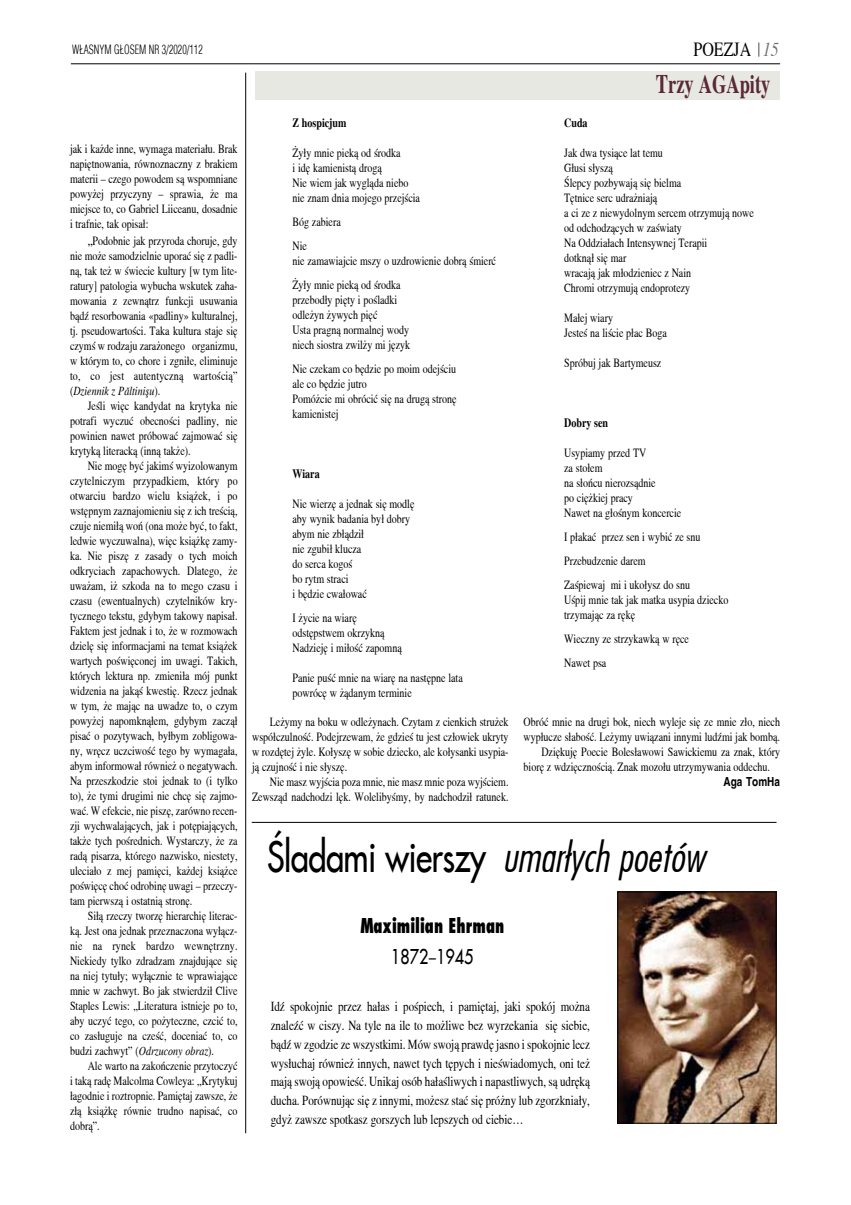
<style>
.page{position:relative;width:851px;height:1205px;background:#fff}
.page>*{position:absolute;margin:0;border:0;box-sizing:border-box;transform-origin:0 0}
.t1{font:41px "Fujiyama 2";letter-spacing:-.02em;color:#000;scale:.8 1}
.t2{font:700 26.25px "Toronto";color:#5a2836;scale:.7 1}
.t3{font:800 20px "Fujiyama";color:#000;scale:.8 1}
.t4{font:20px "Fujiyama 2";color:#000;scale:.8 1}
.t5{font:20px "Toronto";color:#000;scale:.8 1}
.t6{font:13.75px/18.8px "Toronto";color:#000;text-align:justify;scale:.8 1}
.t7{font:12.5px/15px "Toronto";color:#000;scale:.8 1}
.t8{font:700 12.5px "Toronto";color:#000;scale:.8 1}
.t9{font:300 12.5px "Switzerland Cond";color:#000;scale:.8 1}
.t10{font:700 12.5px "Switzerland";color:#000;scale:.8 1}
.s1{font-style:italic;color:#707172}
.s2{font-size:13.75px}
.s3{font-style:italic}
.s4{font-family:"Fujiyama";font-weight:300;font-style:italic}
.s5{font-family:"Myriad Pro"}
</style>
<div class="page">
<svg style="left:758px;top:43px;width:1px;height:14px"></svg>
<hr style="left:71px;top:64px;width:709px;height:1px;background:#000">
<hr style="left:245px;top:73px;width:1px;height:1060px;background:#000">
<div style="left:255px;top:71px;width:524px;height:29px;background:#e7e8e1"></div>
<img style="left:619px;top:893px;width:155px;height:228px">
<div style="left:617px;top:891px;width:159px;height:232px;border:1px solid #000"></div>
<hr style="left:252px;top:822px;width:524px;height:1px;background:#000">
<p class="t9" style="left:72px;top:42px;width:165px">W£ASNYM G£OSEM NR 3/2020/112</p>
<h3 class="t5" style="left:693px;top:38px;width:108px">POEZJA <span class="s1">15</span></h3>
<p class="t7" style="left:70px;top:142px;width:211px;text-align:justify">jak i każde inne, wymaga materiału. Brak napiętnowania, równoznaczny z brakiem materii – czego powodem są wspomniane powyżej przyczyny – sprawia, że ma miejsce to, co Gabriel Liiceanu, dosadnie i trafnie, tak opisał:</p>
<p class="t7" style="left:70px;top:233px;width:211px;text-align:justify;text-indent:18px"><span class="s2">„</span>Podobnie jak przyroda choruje, gdy nie może samodzielnie uporać się z padli&shy;ną, tak też w świecie kultury [w tym lite&shy;ratury] patologia wybucha wskutek zaha&shy;mowania z zewnątrz funkcji usuwania bądź resorbowania «padliny» kulturalnej, tj. pseudowartości. Taka kultura staje się czymś w rodzaju zarażonego organizmu, w którym to, co chore i zgniłe, eliminuje to, co jest autentyczną wartością” (<span class="s3">Dziennik z Păltinişu</span>).</p>
<p class="t7" style="left:70px;top:398px;width:211px;text-align:justify;text-indent:18px">Jeśli więc kandydat na krytyka nie potrafi wyczuć obecności padliny, nie powinien nawet próbować zajmować się krytyką literacką (inną także).</p>
<p class="t7" style="left:70px;top:458px;width:211px;text-align:justify;text-indent:18px">Nie mogę być jakimś wyizolowanym czytelniczym przypadkiem, który po otwarciu bardzo wielu książek, i po wstępnym zaznajomieniu się z ich treścią, czuje niemiłą woń (ona może być, to fakt, ledwie wyczuwalna), więc książkę zamy&shy;ka. Nie piszę z zasady o tych moich odkryciach zapachowych. Dlatego, że uważam, iż szkoda na to mego czasu i czasu (ewentualnych) czytelników kry&shy;tycznego tekstu, gdybym takowy napisał.<br>Faktem jest jednak i to, że w rozmowach dzielę się informacjami na temat książek wartych poświęconej im uwagi. Takich, których lektura np. zmieniła mój punkt widzenia na jakąś kwestię. Rzecz jednak w tym, że mając na uwadze to, o czym powyżej napomknąłem, gdybym zaczął pisać o pozytywach, byłbym zobligowa&shy;ny, wręcz uczciwość tego by wymagała, abym informował również o negatywach.<br>Na przeszkodzie stoi jednak to (i tylko to), że tymi drugimi nie chcę się zajmo&shy;wać. W efekcie, nie piszę, zarówno recen&shy;zji wychwalających, jak i potępiających, także tych pośrednich. Wystarczy, że za radą pisarza, którego nazwisko, niestety, uleciało z mej pamięci, każdej książce poświęcę choć odrobinę uwagi – przeczy&shy;tam pierwszą i ostatnią stronę.</p>
<p class="t7" style="left:70px;top:908px;width:211px;text-align:justify;text-indent:18px">Siłą rzeczy tworzę hierarchię literac&shy;ką. Jest ona jednak przeznaczona wyłącz&shy;nie na rynek bardzo wewnętrzny.<br>Niekiedy tylko zdradzam znajdujące się na niej tytuły; wyłącznie te wprawiające mnie w zachwyt. Bo jak stwierdził Clive Staples Lewis: „Literatura istnieje po to, aby uczyć tego, co pożyteczne, czcić to, co zasługuje na cześć, doceniać to, co budzi zachwyt” (<span class="s3">Odrzucony obraz</span>).</p>
<p class="t7" style="left:70px;top:1058px;width:211px;text-align:justify;text-indent:18px">Ale warto na zakończenie przytoczyć i taką radę Malcolma Cowleya: „Krytykuj łagodnie i roztropnie. Pamiętaj zawsze, że złą książkę równie trudno napisać, co dobrą”.</p>
<p class="t8" style="left:292px;top:115px;width:69px">Z hospicjum</p>
<p class="t7" style="left:292px;top:145px;width:161px">Żyły mnie pieką od środka<br>i idę kamienistą drogą<br>Nie wiem jak wygląda niebo nie znam dnia mojego przejścia</p>
<p class="t7" style="left:292px;top:210px;width:62px;line-height:24px">Bóg zabiera<br>Nie</p>
<p class="t7" style="left:292px;top:249px;width:256px;line-height:24px">nie zamawiajcie mszy o uzdrowienie dobrą śmierć<br>Żyły mnie pieką od środka</p>
<p class="t7" style="left:292px;top:292px;width:148px">przebodły pięty i pośladki odleżyn żywych pięć<br>Usta pragną normalnej wody niech siostra zwilży mi język</p>
<p class="t7" style="left:292px;top:361px;width:207px">Nie czekam co będzie po moim odejściu ale co będzie jutro<br>Pomóżcie mi obrócić się na drugą stronę kamienistej</p>
<p class="t8" style="left:292px;top:466px;width:35px">Wiara</p>
<p class="t7" style="left:292px;top:496px;width:154px">Nie wierzę a jednak się modlę aby wynik badania był dobry abym nie zbłądził<br>nie zgubił klucza<br>do serca kogoś<br>bo rytm straci<br>i będzie cwałować</p>
<p class="t7" style="left:292px;top:610px;width:138px">I życie na wiarę odstępstwem okrzykną<br>Nadzieję i miłość zapomną</p>
<p class="t7" style="left:292px;top:670px;width:214px">Panie puść mnie na wiarę na następne lata powrócę w żądanym terminie</p>
<p class="t7" style="left:252px;top:714px;width:322px;text-align:justify;text-indent:18px">Leżymy na boku w odleżynach. Czytam z cienkich strużek współczulność. Podejrzewam, że gdzieś tu jest człowiek ukryty w rozdętej żyle. Kołyszę w sobie dziecko, ale kołysanki usypia&shy;ją czujność i nie słyszę.</p>
<p class="t7" style="left:252px;top:774px;width:322px;text-align:right">Nie masz wyjścia poza mnie, nie masz mnie poza wyjściem.<br>Zewsząd nadchodzi lęk. Wolelibyśmy, by nadchodził ratunek.</p>
<h2 class="t2" style="left:656px;top:69px;width:165px">Trzy AGApity</h2>
<p class="t8" style="left:564px;top:115px;width:31px">Cuda</p>
<p class="t7" style="left:564px;top:145px;width:238px">Jak dwa tysiące lat temu<br>Głusi słyszą<br>Ślepcy pozbywają się bielma<br>Tętnice serc udrażniają<br>a ci ze z niewydolnym sercem otrzymują nowe od odchodzących w zaświaty<br>Na Oddziałach Intensywnej Terapii<br>dotknął się mar<br>wracają jak młodzieniec z Nain<br>Chromi otrzymują endoprotezy</p>
<p class="t7" style="left:564px;top:310px;width:130px">Małej wiary<br>Jesteś na liście płac Boga</p>
<p class="t7" style="left:564px;top:355px;width:123px">Spróbuj jak Bartymeusz</p>
<p class="t8" style="left:564px;top:415px;width:56px">Dobry sen</p>
<p class="t7" style="left:564px;top:445px;width:148px">Usypiamy przed TV<br>za stołem<br>na słońcu nierozsądnie<br>po ciężkiej pracy<br>Nawet na głośnym koncercie</p>
<p class="t7" style="left:564px;top:525px;width:172px;line-height:24px">I płakać przez sen i wybić ze snu<br>Przebudzenie darem<br>Zaśpiewaj mi i ukołysz do snu</p>
<p class="t7" style="left:564px;top:592px;width:207px">Uśpij mnie tak jak matka usypia dziecko trzymając za rękę</p>
<p class="t7" style="left:564px;top:627px;width:157px;line-height:24px">Wieczny ze strzykawką w ręce<br>Nawet psa</p>
<p class="t7" style="left:523px;top:714px;width:322px">Obróć mnie na drugi bok, niech wyleje się ze mnie zło, niech</p>
<p class="t7" style="left:523px;top:729px;width:322px">wypłucze słabość. Leżymy uwiązani innymi ludźmi jak bombą.</p>
<p class="t7" style="left:541px;top:744px;width:300px">Dziękuję Poecie Bolesławowi Sawickiemu za znak, który</p>
<p class="t7" style="left:523px;top:759px;width:309px">biorę z wdzięcznością. Znak mozołu utrzymywania oddechu.</p>
<p class="t10" style="left:723px;top:774px;width:72px">Aga TomHa</p>
<h1 class="t1" style="left:267px;top:825px;width:548px">Œladami wierszy <span class="s4">umar³ych poetów</span></h1>
<h3 class="t3" style="left:360px;top:912px;width:181px">Maximilian Ehrman</h3>
<h3 class="t4" style="left:391px;top:942px;width:104px">1872<span class="s5">–</span>1945</h3>
<p class="t6" style="left:271px;top:997px;width:400px">Idź spokojnie przez hałas i pośpiech, i pamiętaj, jaki spokój można znaleźć w ciszy. Na tyle na ile to możliwe bez wyrzekania się siebie, bądź w zgodzie ze wszystkimi. Mów swoją prawdę jasno i spokojnie lecz wysłuchaj również innych, nawet tych tępych i nieświadomych, oni też mają swoją opowieść. Unikaj osób hałaśliwych i napastliwych, są udręką ducha. Porównując się z innymi, możesz stać się próżny lub zgorzkniały, gdyż zawsze spotkasz gorszych lub lepszych od ciebie…</p>
</div>
